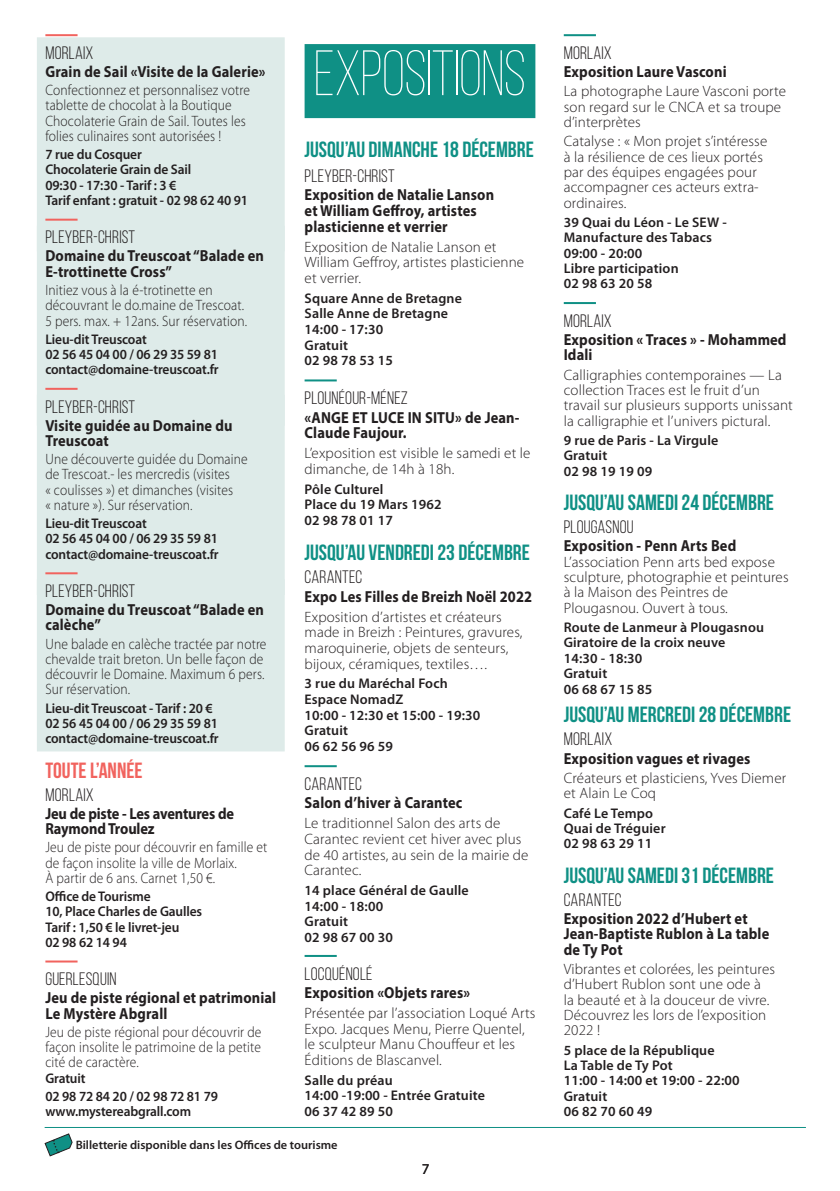
<style>
.page{position:relative;width:840px;height:1191px;background:#fff}
.page>*{position:absolute;margin:0;border:0;box-sizing:border-box;transform-origin:0 0}
.t1{font:300 64px "Bebas Neue";letter-spacing:-.01em;color:#fff;scale:.95 1}
.t2{font:700 22px "Bebas Neue";color:#0f9085}
.t3{font:700 22px "Bebas Neue";color:#f1635e}
.t4{font:18px "Bebas Neue";letter-spacing:.01em;color:#231f20}
.t5{font:700 16px/15.2px "Myriad Pro";letter-spacing:.01em;color:#231f20;scale:.9 1}
.t6{font:700 16px/15.2px "Myriad Pro";letter-spacing:-.01em;color:#231f20;scale:.9 1}
.t7{font:300 15px/15.4px "Myriad Pro";letter-spacing:.01em;color:#231f20}
.t8{font:300 15px/15.4px "Myriad Pro";letter-spacing:.01em;color:#231f20;scale:.9 1}
.t9{font:15px "Myriad Pro";color:#231f20}
.t10{font:600 14px/15.4px "Myriad Pro";letter-spacing:.005em;color:#231f20}
.t11{font:600 14px/15.2px "Myriad Pro";letter-spacing:.005em;color:#231f20;scale:.96 1}
.t12{font:600 12.2px "Myriad Pro";color:#231f20}
</style>
<div class="page">
<svg style="left:44px;top:1133px;width:29px;height:23px"></svg>
<hr style="left:45px;top:1127px;width:760px;height:1px;background:#0f9085">
<hr style="left:45px;top:34px;width:32px;height:2px;background:#f1635e">
<div style="left:37px;top:37px;width:247px;height:214px;background:#deebe9"></div>
<hr style="left:45px;top:219px;width:32px;height:2px;background:#f1635e">
<div style="left:37px;top:226px;width:247px;height:200px;background:#deebe9"></div>
<hr style="left:45px;top:388px;width:32px;height:2px;background:#f1635e">
<div style="left:37px;top:395px;width:247px;height:200px;background:#deebe9"></div>
<hr style="left:45px;top:572px;width:32px;height:2px;background:#f1635e">
<div style="left:37px;top:579px;width:247px;height:172px;background:#deebe9"></div>
<hr style="left:45px;top:960px;width:32px;height:2px;background:#f1635e">
<div style="left:304px;top:44px;width:231px;height:74px;background:#0f9085"></div>
<hr style="left:304px;top:379px;width:32px;height:2px;background:#0f9085">
<hr style="left:304px;top:765px;width:32px;height:2px;background:#0f9085">
<hr style="left:304px;top:955px;width:32px;height:2px;background:#0f9085">
<hr style="left:563px;top:34px;width:32px;height:2px;background:#0f9085">
<hr style="left:563px;top:302px;width:32px;height:2px;background:#0f9085">
<p class="t4" style="left:45px;top:43px;width:50px">MORLAIX</p>
<p class="t5" style="left:45px;top:63px;width:246px">Grain de Sail «Visite de la Galerie»</p>
<p class="t8" style="left:45px;top:83px;width:228px">Confectionnez et personnalisez votre tablette de chocolat à la Boutique Chocolaterie Grain de Sail. Toutes les folies culinaires sont autorisées !</p>
<p class="t11" style="left:45px;top:147px;width:212px">7 rue du Cosquer<br>Chocolaterie Grain de Sail<br>09:30 - 17:30 - Tarif : 3 €<br>Tarif enfant : gratuit - 02 98 62 40 91</p>
<p class="t4" style="left:45px;top:227px;width:91px">PLEYBER-CHRIST</p>
<p class="t5" style="left:45px;top:248px;width:244px">Domaine du Treuscoat “Balade en<br>E-trottinette Cross”</p>
<p class="t8" style="left:45px;top:282px;width:225px">Initiez vous à la é-trotinette en découvrant le do.maine de Trescoat.<br>5 pers. max. + 12ans. Sur réservation.</p>
<p class="t11" style="left:45px;top:331px;width:182px">Lieu-dit Treuscoat<br>02 56 45 04 00 / 06 29 35 59 81 contact@domaine-treuscoat.fr</p>
<p class="t4" style="left:45px;top:397px;width:91px">PLEYBER-CHRIST</p>
<p class="t5" style="left:45px;top:417px;width:209px">Visite guidée au Domaine du<br>Treuscoat</p>
<p class="t8" style="left:45px;top:451px;width:226px">Une découverte guidée du Domaine de Trescoat.- les mercredis (visites<br>« coulisses ») et dimanches (visites<br>« nature »). Sur réservation.</p>
<p class="t11" style="left:45px;top:516px;width:182px">Lieu-dit Treuscoat<br>02 56 45 04 00 / 06 29 35 59 81 contact@domaine-treuscoat.fr</p>
<p class="t4" style="left:45px;top:581px;width:91px">PLEYBER-CHRIST</p>
<p class="t5" style="left:45px;top:601px;width:244px">Domaine du Treuscoat “Balade en calèche”</p>
<p class="t8" style="left:45px;top:636px;width:247px">Une balade en calèche tractée par notre chevalde trait breton. Un belle façon de découvrir le Domaine. Maximum 6 pers.<br>Sur réservation.</p>
<p class="t11" style="left:45px;top:700px;width:182px">Lieu-dit Treuscoat - Tarif : 20 €<br>02 56 45 04 00 / 06 29 35 59 81 contact@domaine-treuscoat.fr</p>
<h2 class="t3" style="left:45px;top:758px;width:99px">TOUTE L’ANNÉE</h2>
<p class="t4" style="left:45px;top:785px;width:50px">MORLAIX</p>
<p class="t6" style="left:45px;top:805px;width:211px">Jeu de piste - Les aventures de<br>Raymond Troulez</p>
<p class="t8" style="left:45px;top:840px;width:248px">Jeu de piste pour découvrir en famille et de façon insolite la ville de Morlaix.<br>À partir de 6 ans. Carnet 1,50 €.</p>
<p class="t11" style="left:45px;top:889px;width:165px">Office de Tourisme<br>10, Place Charles de Gaulles<br>Tarif : 1,50 € le livret-jeu<br>02 98 62 14 94</p>
<p class="t4" style="left:45px;top:969px;width:73px">GUERLESQUIN</p>
<p class="t5" style="left:45px;top:989px;width:258px">Jeu de piste régional et patrimonial<br>Le Mystère Abgrall</p>
<p class="t8" style="left:45px;top:1024px;width:241px;text-align:justify">Jeu de piste régional pour découvrir de façon insolite le patrimoine de la petite cité de caractère.</p>
<p class="t11" style="left:45px;top:1069px;width:181px;line-height:18.2px">Gratuit<br>02 98 72 84 20 / 02 98 72 81 79</p>
<p class="t11" style="left:45px;top:1104px;width:153px">www.mystereabgrall.com</p>
<h1 class="t1" style="left:313px;top:39px;width:225px">EXPOSITIONS</h1>
<h2 class="t2" style="left:304px;top:138px;width:231px">JUSQU’AU DIMANCHE 18 DÉCEMBRE</h2>
<p class="t4" style="left:304px;top:166px;width:92px">PLEYBER-CHRIST</p>
<p class="t5" style="left:304px;top:186px;width:212px;line-height:15.8px">Exposition de Natalie Lanson et William Geffroy, artistes plasticienne et verrier</p>
<p class="t7" style="left:304px;top:239px;width:221px">Exposition de Natalie Lanson et<br>William Geffroy, artistes plasticienne et verrier.</p>
<p class="t10" style="left:304px;top:290px;width:159px">Square Anne de Bretagne<br>Salle Anne de Bretagne<br>14:00 - 17:30<br>Gratuit<br>02 98 78 53 15</p>
<p class="t4" style="left:304px;top:388px;width:105px">PLOUNÉOUR-MÉNEZ</p>
<p class="t5" style="left:304px;top:409px;width:240px;line-height:15.8px">«ANGE ET LUCE IN SITU» de Jean-<br>Claude Faujour.</p>
<p class="t7" style="left:304px;top:445px;width:227px">L’exposition est visible le samedi et le dimanche, de 14h à 18h.</p>
<p class="t10" style="left:304px;top:481px;width:139px">Pôle Culturel<br>Place du 19 Mars 1962<br>02 98 78 01 17</p>
<h2 class="t2" style="left:304px;top:540px;width:227px">JUSQU’AU VENDREDI 23 DÉCEMBRE</h2>
<p class="t4" style="left:304px;top:567px;width:59px">CARANTEC</p>
<p class="t5" style="left:304px;top:588px;width:254px">Expo Les Filles de Breizh Noël 2022</p>
<p class="t7" style="left:304px;top:609px;width:219px">Exposition d’artistes et créateurs made in Breizh : Peintures, gravures, maroquinerie, objets de senteurs, bijoux, céramiques, textiles….</p>
<p class="t10" style="left:304px;top:676px;width:177px">3 rue du Maréchal Foch<br>Espace NomadZ<br>10:00 - 12:30 et 15:00 - 19:30<br>Gratuit<br>06 62 56 96 59</p>
<p class="t4" style="left:304px;top:774px;width:59px">CARANTEC</p>
<p class="t5" style="left:304px;top:795px;width:177px">Salon d’hiver à Carantec</p>
<p class="t7" style="left:304px;top:815px;width:225px">Le traditionnel Salon des arts de<br>Carantec revient cet hiver avec plus de 40 artistes, au sein de la mairie de<br>Carantec.</p>
<p class="t10" style="left:304px;top:882px;width:166px">14 place Général de Gaulle<br>14:00 - 18:00<br>Gratuit<br>02 98 67 00 30</p>
<p class="t4" style="left:304px;top:963px;width:69px">LOCQUÉNOLÉ</p>
<p class="t5" style="left:304px;top:984px;width:185px">Exposition «Objets rares»</p>
<p class="t7" style="left:304px;top:1005px;width:232px">Présentée par l’association Loqué Arts Expo. Jacques Menu, Pierre Quentel, le sculpteur Manu Chouffeur et les Éditions de Blascanvel.</p>
<p class="t10" style="left:304px;top:1072px;width:182px">Salle du préau<br>14:00 -19:00 - Entrée Gratuite<br>06 37 42 89 50</p>
<p class="t12" style="left:76px;top:1137px;width:263px">Billetterie disponible dans les Offices de tourisme</p>
<p class="t9" style="left:421px;top:1159px;width:9px">7</p>
<p class="t4" style="left:563px;top:43px;width:50px">MORLAIX</p>
<p class="t5" style="left:563px;top:64px;width:182px">Exposition Laure Vasconi</p>
<p class="t7" style="left:563px;top:84px;width:224px">La photographe Laure Vasconi porte son regard sur le CNCA et sa troupe d’interprètes</p>
<p class="t7" style="left:563px;top:134px;width:205px">Catalyse : « Mon projet s’intéresse à la résilience de ces lieux portés par des équipes engagées pour accompagner ces acteurs extra&shy;ordinaires.</p>
<p class="t10" style="left:563px;top:215px;width:164px">39 Quai du Léon - Le SEW -<br>Manufacture des Tabacs<br>09:00 - 20:00<br>Libre participation<br>02 98 63 20 58</p>
<p class="t4" style="left:563px;top:311px;width:50px">MORLAIX</p>
<p class="t5" style="left:563px;top:331px;width:249px">Exposition « Traces » - Mohammed<br>Idali</p>
<p class="t7" style="left:563px;top:367px;width:230px">Calligraphies contemporaines — La collection Traces est le fruit d’un travail sur plusieurs supports unissant la calligraphie et l’univers pictural.</p>
<p class="t10" style="left:563px;top:433px;width:156px">9 rue de Paris - La Virgule<br>Gratuit<br>02 98 19 19 09</p>
<h2 class="t2" style="left:563px;top:490px;width:211px">JUSQU’AU SAMEDI 24 DÉCEMBRE</h2>
<p class="t4" style="left:563px;top:517px;width:71px">PLOUGASNOU</p>
<p class="t5" style="left:563px;top:538px;width:193px">Exposition - Penn Arts Bed</p>
<p class="t7" style="left:563px;top:554px;width:226px">L’association Penn arts bed expose sculpture, photographie et peintures à la Maison des Peintres de<br>Plougasnou. Ouvert à tous.</p>
<p class="t10" style="left:563px;top:620px;width:202px">Route de Lanmeur à Plougasnou<br>Giratoire de la croix neuve<br>14:30 - 18:30<br>Gratuit<br>06 68 67 15 85</p>
<h2 class="t2" style="left:563px;top:703px;width:229px">JUSQU’AU MERCREDI 28 DÉCEMBRE</h2>
<p class="t4" style="left:563px;top:729px;width:50px">MORLAIX</p>
<p class="t5" style="left:563px;top:750px;width:209px">Exposition vagues et rivages</p>
<p class="t7" style="left:563px;top:770px;width:224px">Créateurs et plasticiens, Yves Diemer et Alain Le Coq</p>
<p class="t10" style="left:563px;top:805px;width:103px">Café Le Tempo<br>Quai de Tréguier<br>02 98 63 29 11</p>
<h2 class="t2" style="left:563px;top:863px;width:211px">JUSQU’AU SAMEDI 31 DÉCEMBRE</h2>
<p class="t4" style="left:563px;top:890px;width:59px">CARANTEC</p>
<p class="t5" style="left:563px;top:910px;width:230px">Exposition 2022 d’Hubert et<br>Jean-Baptiste Rublon à La table de Ty Pot</p>
<p class="t7" style="left:563px;top:961px;width:213px">Vibrantes et colorées, les peintures d’Hubert Rublon sont une ode à<br>la beauté et à la douceur de vivre.<br>Découvrez les lors de l’exposition<br>2022 !</p>
<p class="t10" style="left:563px;top:1042px;width:177px">5 place de la République<br>La Table de Ty Pot<br>11:00 - 14:00 et 19:00 - 22:00<br>Gratuit<br>06 82 70 60 49</p>
</div>
